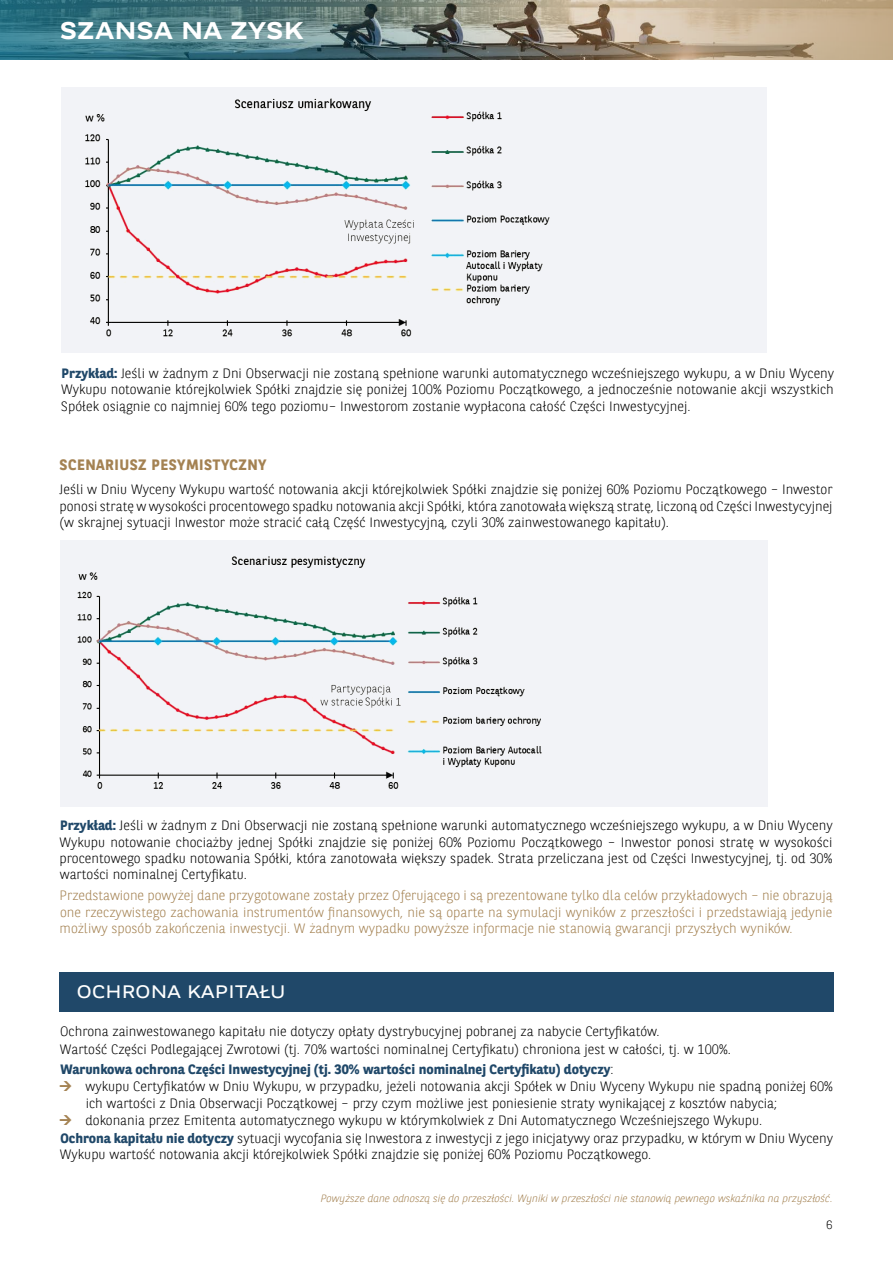
<style>
.page{position:relative;width:893px;height:1263px;background:#fff}
.page>*{position:absolute;margin:0;border:0;box-sizing:border-box;transform-origin:0 0}
.t1{font:700 24px "BNPP Expanded Sans";letter-spacing:.01em;color:#fff}
.t2{font:18px "BNPP Expanded Sans";letter-spacing:.01em;color:#fff}
.t3{font:700 15px "BNPP Sans";letter-spacing:.03em;color:#a48252}
.t4{font:300 13.5px/16.5px "BNPP Sans";color:#000;text-align:justify}
.t5{font:300 13.5px/16.5px "BNPP Sans";color:#a48252;text-align:justify}
.t6{font:300 12px "BNPP Sans";color:#000}
.t7{font:italic 300 10.5px "BNPP Sans";color:#a48252}
.s1{font-weight:700;color:#204869}
</style>
<div class="page">
<svg style="left:0;top:0;width:127px;height:60px;background:#327686"></svg>
<img style="left:127px;top:0;width:766px;height:60px">
<div style="left:60px;top:540px;width:707px;height:267px;background:#f2f3f7"></div>
<img style="left:77px;top:556px;width:465px;height:233px">
<div style="left:60px;top:972px;width:774px;height:39px;background:#204869"></div>
<div style="left:61px;top:87px;width:706px;height:266px;background:#f2f3f7"></div>
<img style="left:85px;top:98px;width:465px;height:239px">
<h1 class="t1" style="left:60px;top:14px;width:245px">SZANSA NA ZYSK</h1>
<p class="t4" style="left:61px;top:364px;width:775px"><span class="s1">Przykład:</span> Jeśli w żadnym z Dni Obserwacji nie zostaną spełnione warunki automatycznego wcześniejszego wykupu, a w Dniu Wyceny Wykupu notowanie którejkolwiek Spółki znajdzie się poniżej 100% Poziomu Początkowego, a jednocześnie notowanie akcji wszystkich Spółek osiągnie co najmniej 60% tego poziomu– Inwestorom zostanie wypłacona całość Części Inwestycyjnej.</p>
<p class="t3" style="left:60px;top:455px;width:208px">SCENARIUSZ PESYMISTYCZNY</p>
<p class="t4" style="left:60px;top:480px;width:774px">Jeśli w Dniu Wyceny Wykupu wartość notowania akcji którejkolwiek Spółki znajdzie się poniżej 60% Poziomu Początkowego – Inwestor ponosi stratę w wysokości procentowego spadku notowania akcji Spółki, która zanotowała większą stratę, liczoną od Części Inwestycyjnej (w skrajnej sytuacji Inwestor może stracić całą Część Inwestycyjną, czyli 30% zainwestowanego kapitału).</p>
<p class="t4" style="left:60px;top:817px;width:775px"><span class="s1">Przykład:</span> Jeśli w żadnym z Dni Obserwacji nie zostaną spełnione warunki automatycznego wcześniejszego wykupu, a w Dniu Wyceny Wykupu notowanie chociażby jednej Spółki znajdzie się poniżej 60% Poziomu Początkowego – Inwestor ponosi stratę w wysokości procentowego spadku notowania Spółki, która zanotowała większy spadek. Strata przeliczana jest od Części Inwestycyjnej, tj. od 30% wartości nominalnej Certyfikatu.</p>
<p class="t5" style="left:60px;top:886px;width:774px">Przedstawione powyżej dane przygotowane zostały przez Oferującego i są prezentowane tylko dla celów przykładowych – nie obrazują one rzeczywistego zachowania instrumentów finansowych, nie są oparte na symulacji wyników z przeszłości i przedstawiają jedynie możliwy sposób zakończenia inwestycji. W żadnym wypadku powyższe informacje nie stanowią gwarancji przyszłych wyników.</p>
<h2 class="t2" style="left:77px;top:980px;width:210px">OCHRONA KAPITAŁU</h2>
<p class="t4" style="left:60px;top:1022px;width:672px;line-height:17.7px">Ochrona zainwestowanego kapitału nie dotyczy opłaty dystrybucyjnej pobranej za nabycie Certyfikatów.<br>Wartość Części Podlegającej Zwrotowi (tj. 70% wartości nominalnej Certyfikatu) chroniona jest w całości, tj. w 100%.</p>
<p class="t4" style="left:85px;top:1059px;width:749px;line-height:17.7px;text-indent:-25px"><span class="s1">Warunkowa ochrona Części Inwestycyjnej (tj. 30% wartości nominalnej Certyfikatu) dotyczy</span>:<br>wykupu Certyfikatów w Dniu Wykupu, w przypadku, jeżeli notowania akcji Spółek w Dniu Wyceny Wykupu nie spadną poniżej 60%</p>
<p class="t4" style="left:86px;top:1094px;width:693px">ich wartości z Dnia Obserwacji Początkowej – przy czym możliwe jest poniesienie straty wynikającej z kosztów nabycia;</p>
<p class="t4" style="left:85px;top:1112px;width:678px">dokonania przez Emitenta automatycznego wykupu w którymkolwiek z Dni Automatycznego Wcześniejszego Wykupu.</p>
<p class="t4" style="left:61px;top:1129px;width:774px"><span class="s1">Ochrona kapitału nie dotyczy</span> sytuacji wycofania się Inwestora z inwestycji z jego inicjatywy oraz przypadku, w którym w Dniu Wyceny</p>
<p class="t4" style="left:60px;top:1145px;width:593px">Wykupu wartość notowania akcji którejkolwiek Spółki znajdzie się poniżej 60% Poziomu Początkowego.</p>
<p class="t7" style="left:321px;top:1191px;width:513px">Powyższe dane odnoszą się do przeszłości. Wyniki w przeszłości nie stanowią pewnego wskaźnika na przyszłość.</p>
<p class="t6" style="left:826px;top:1216px;width:8px">6</p>
</div>
